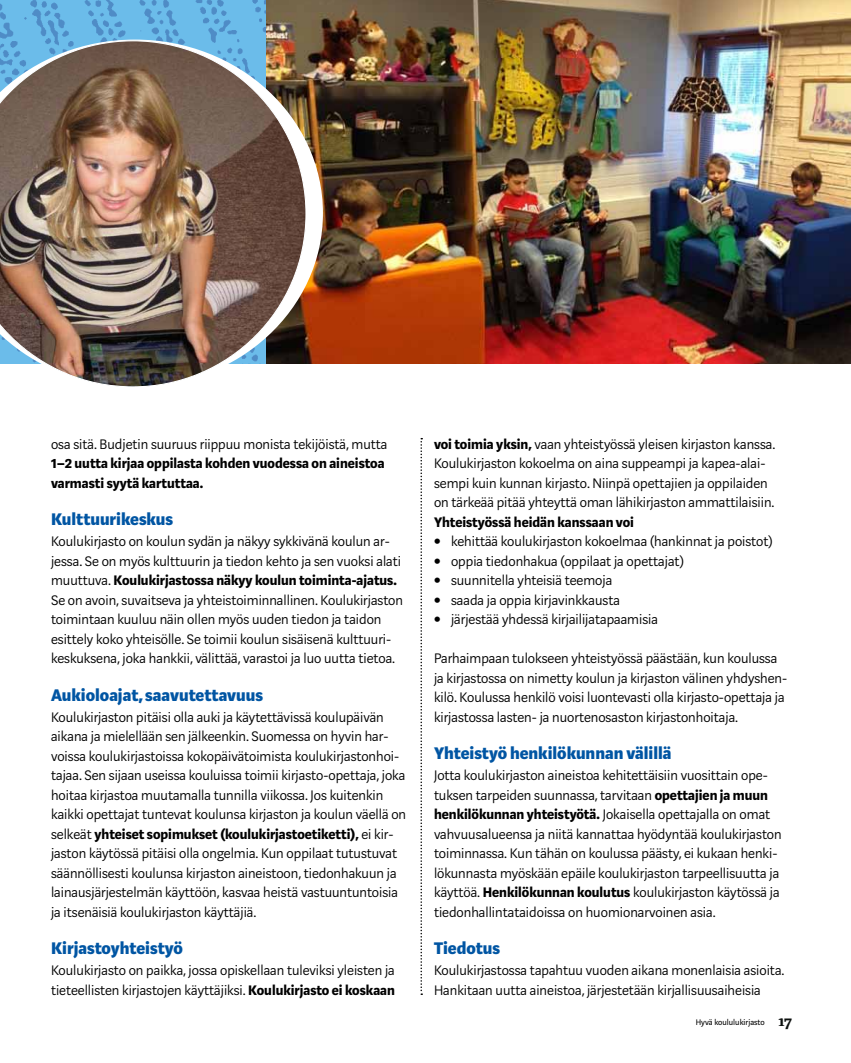
<style>
.page{position:relative;width:851px;height:1063px;background:#fff}
.page>*{position:absolute;margin:0;border:0;box-sizing:border-box;transform-origin:0 0}
.t1{font:800 18.6px "Marat Sans";letter-spacing:-.005em;color:#0055a3}
.t2{font:300 15.3px/19.5px "Marat Sans";color:#000}
.t3{font:700 15.3px/19.5px "Marat Sans";color:#000}
.t4{font:9px "Marat Sans";color:#000}
.s1{font-weight:700}
.s2{font-weight:900;font-size:19.5px}
.s3{font-family:"Marat Pro";font-weight:700;font-size:16.5px;color:#0c100e}
</style>
<div class="page">
<img style="left:0;top:0;width:267px;height:40px">
<img style="left:267px;top:0;width:583px;height:363px">
<svg style="left:420px;top:438px;width:2px;height:557px"></svg>
<img style="left:306px;top:40px;width:17px;height:324px">
<img style="left:0;top:40px;width:306px;height:347px">
<p class="t2" style="left:51px;top:434px;width:338px">osa sitä. Budjetin suuruus riippuu monista tekijöistä, mutta</p>
<p class="t3" style="left:51px;top:454px;width:335px">1–2 uutta kirjaa oppilasta kohden vuodessa on aineistoa varmasti syytä kartuttaa.</p>
<p class="t1" style="left:51px;top:509px;width:123px">Kulttuurikeskus</p>
<p class="t2" style="left:51px;top:532px;width:353px">Koulukirjasto on koulun sydän ja näkyy sykkivänä koulun ar&shy;jessa. Se on myös kulttuurin ja tiedon kehto ja sen vuoksi alati muuttuva. <span class="s1">Koulukirjastossa näkyy koulun toiminta-ajatus.<br></span>Se on avoin, suvaitseva ja yhteistoiminnallinen. Koulukirjaston toimintaan kuuluu näin ollen myös uuden tiedon ja taidon esittely koko yhteisölle. Se toimii koulun sisäisenä kulttuuri&shy;keskuksena, joka hankkii, välittää, varastoi ja luo uutta tietoa.</p>
<p class="t1" style="left:51px;top:685px;width:213px">Aukioloajat, saavutettavuus</p>
<p class="t2" style="left:51px;top:707px;width:356px">Koulukirjaston pitäisi olla auki ja käytettävissä koulupäivän aikana ja mielellään sen jälkeenkin. Suomessa on hyvin har&shy;voissa koulukirjastoissa kokopäivätoimista koulukirjastonhoi&shy;tajaa. Sen sijaan useissa kouluissa toimii kirjasto-opettaja, joka hoitaa kirjastoa muutamalla tunnilla viikossa. Jos kuitenkin kaikki opettajat tuntevat koulunsa kirjaston ja koulun väellä on selkeät <span class="s1">yhteiset sopimukset (koulukirjastoetiketti),</span> ei kir&shy;jaston käytössä pitäisi olla ongelmia. Kun oppilaat tutustuvat säännöllisesti koulunsa kirjaston aineistoon, tiedonhakuun ja lainausjärjestelmän käyttöön, kasvaa heistä vastuuntuntoisia ja itsenäisiä koulukirjaston käyttäjiä.</p>
<p class="t1" style="left:51px;top:938px;width:133px">Kirjastoyhteistyö</p>
<p class="t2" style="left:51px;top:961px;width:345px">Koulukirjasto on paikka, jossa opiskellaan tuleviksi yleisten ja tieteellisten kirjastojen käyttäjiksi. <span class="s1">Koulukirjasto ei koskaan</span></p>
<p class="t2" style="left:434px;top:434px;width:343px"><span class="s1">voi toimia yksin,</span> vaan yhteistyössä yleisen kirjaston kanssa.<br>Koulukirjaston kokoelma on aina suppeampi ja kapea-alai&shy;sempi kuin kunnan kirjasto. Niinpä opettajien ja oppilaiden on tärkeää pitää yhteyttä oman lähikirjaston ammattilaisiin.</p>
<p class="t3" style="left:434px;top:512px;width:201px">Yhteistyössä heidän kanssaan voi</p>
<p class="t2" style="left:434px;top:532px;width:340px"><span class="s2">•</span> kehittää koulukirjaston kokoelmaa (hankinnat ja poistot)</p>
<p class="t2" style="left:434px;top:551px;width:251px"><span class="s2">•</span> oppia tiedonhakua (oppilaat ja opettajat)</p>
<p class="t2" style="left:434px;top:571px;width:180px"><span class="s2">•</span> suunnitella yhteisiä teemoja</p>
<p class="t2" style="left:434px;top:590px;width:187px"><span class="s2">•</span> saada ja oppia kirjavinkkausta</p>
<p class="t2" style="left:434px;top:610px;width:225px"><span class="s2">•</span> järjestää yhdessä kirjailijatapaamisia</p>
<p class="t2" style="left:434px;top:649px;width:355px">Parhaimpaan tulokseen yhteistyössä päästään, kun koulussa ja kirjastossa on nimetty koulun ja kirjaston välinen yhdyshen&shy;kilö. Koulussa henkilö voisi luontevasti olla kirjasto-opettaja ja kirjastossa lasten- ja nuortenosaston kirjastonhoitaja.</p>
<p class="t1" style="left:434px;top:743px;width:239px">Yhteistyö henkilökunnan välillä</p>
<p class="t2" style="left:434px;top:766px;width:349px">Jotta koulukirjaston aineistoa kehitettäisiin vuosittain ope&shy;tuksen tarpeiden suunnassa, tarvitaan <span class="s1">opettajien ja muun henkilökunnan yhteistyötä.</span> Jokaisella opettajalla on omat vahvuusalueensa ja niitä kannattaa hyödyntää koulukirjaston toiminnassa. Kun tähän on koulussa päästy, ei kukaan henki&shy;lökunnasta myöskään epäile koulukirjaston tarpeellisuutta ja käyttöä. <span class="s1">Henkilökunnan koulutus</span> koulukirjaston käytössä ja tiedonhallintataidoissa on huomionarvoinen asia.</p>
<p class="t1" style="left:434px;top:938px;width:67px">Tiedotus</p>
<p class="t2" style="left:434px;top:961px;width:352px">Koulukirjastossa tapahtuu vuoden aikana monenlaisia asioita.<br>Hankitaan uutta aineistoa, järjestetään kirjallisuusaiheisia</p>
<p class="t4" style="left:695px;top:1017px;width:97px">Hyvä koululukirjasto <span class="s3">17</span></p>
</div>
